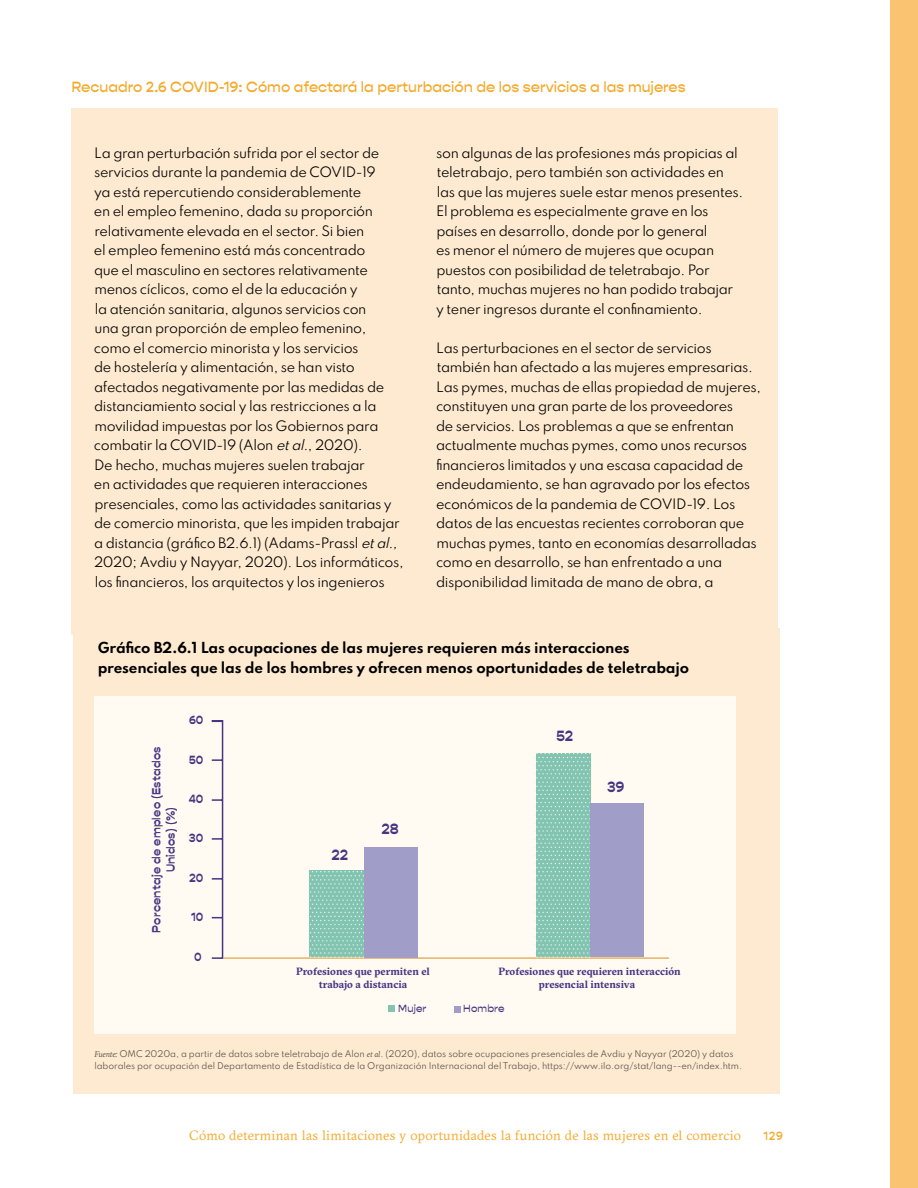
<style>
.page{position:relative;width:918px;height:1188px;background:#fff}
.page>*{position:absolute;margin:0;border:0;box-sizing:border-box;transform-origin:0 0}
.t1{font:500 15px "Gopher";color:#f5aa2e}
.t2{font:700 15px "Gopher Display";letter-spacing:.01em;color:#483482}
.t3{font:700 13.5px/19.5px "Spartan";letter-spacing:-.015em;color:#000}
.t4{font:13.5px "GT Sectra";letter-spacing:.015em;color:#f5aa2e}
.t5{font:12.75px/19.5px "Spartan";letter-spacing:-.03em;color:#000}
.t6{font:700 12px/14.4px "Gopher Display";letter-spacing:.02em;color:#483482;text-align:center}
.t7{font:500 12px "Gopher";color:#f5aa2e}
.t8{font:700 10.5px/12.6px "GT Sectra";color:#483482;text-align:center}
.t9{font:500 10.5px "Gopher Display";letter-spacing:.01em;color:#483482}
.t10{font:8.25px/12px "Spartan";letter-spacing:-.01em;color:#58595b}
.s1{font-style:italic}
.s2{font-family:"GT Sectra";font-style:italic}
</style>
<div class="page">
<div style="left:891px;top:0;width:27px;height:1188px;background:#f9c372"></div>
<div style="left:72px;top:108px;width:706px;height:526px;background:#feead0"></div>
<div style="left:73px;top:628px;width:707px;height:466px;background:#feead0"></div>
<div style="left:94px;top:696px;width:642px;height:338px;background:#fffbf2"></div>
<svg style="left:211px;top:720px;width:13px;height:239px"></svg>
<div style="left:454px;top:1006px;width:7px;height:7px;background:#a09dc8"></div>
<div style="left:389px;top:1005px;width:6px;height:7px;background:#81c5b1"></div>
<hr style="left:223px;top:958px;width:446px;height:1px;background:#dd9a34">
<div style="left:364px;top:847px;width:53px;height:110px;background:#a09dc8"></div>
<svg style="left:308px;top:872px;width:56px;height:86px"></svg>
<div style="left:591px;top:804px;width:53px;height:153px;background:#a09dc8"></div>
<svg style="left:535px;top:753px;width:55px;height:205px"></svg>
<p class="t1" style="left:72px;top:78px;width:616px">Recuadro 2.6 COVID-19: Cómo afectará la perturbación de los servicios a las mujeres</p>
<p class="t5" style="left:94px;top:143px;width:311px">La gran perturbación sufrida por el sector de servicios durante la pandemia de COVID-19<br>ya está repercutiendo considerablemente<br>en el empleo femenino, dada su proporción relativamente elevada en el sector. Si bien<br>el empleo femenino está más concentrado<br>que el masculino en sectores relativamente menos cíclicos, como el de la educación y<br>la atención sanitaria, algunos servicios con<br>una gran proporción de empleo femenino, como el comercio minorista y los servicios<br>de hostelería y alimentación, se han visto afectados negativamente por las medidas de distanciamiento social y las restricciones a la movilidad impuestas por los Gobiernos para combatir la COVID-19 (Alon <span class="s1">etal.</span>, 2020).<br>De hecho, muchas mujeres suelen trabajar<br>en actividades que requieren interacciones presenciales, como las actividades sanitarias y de comercio minorista, que les impiden trabajar a distancia (gráfico B2.6.1) (Adams-Prassl <span class="s1">etal., </span>2020; Avdiu y Nayyar, 2020). Los informáticos, los financieros, los arquitectos y los ingenieros</p>
<p class="t5" style="left:436px;top:143px;width:309px">son algunas de las profesiones más propicias al teletrabajo, pero también son actividades en las que las mujeres suele estar menos presentes.<br>El problema es especialmente grave en los países en desarrollo, donde por lo general<br>es menor el número de mujeres que ocupan puestos con posibilidad de teletrabajo. Por tanto, muchas mujeres no han podido trabajar y tener ingresos durante el confinamiento.</p>
<p class="t5" style="left:436px;top:338px;width:326px">Las perturbaciones en el sector de servicios también han afectado a las mujeres empresarias.<br>Las pymes, muchas de ellas propiedad de mujeres, constituyen una gran parte de los proveedores<br>de servicios. Los problemas a que se enfrentan actualmente muchas pymes, como unos recursos financieros limitados y una escasa capacidad de endeudamiento, se han agravado por los efectos económicos de la pandemia de COVID-19. Los datos de las encuestas recientes corroboran que muchas pymes, tanto en economías desarrolladas como en desarrollo, se han enfrentado a una disponibilidad limitada de mano de obra, a</p>
<p class="t3" style="left:98px;top:638px;width:593px">Gráfico B2.6.1 Las ocupaciones de las mujeres requieren más interacciones presenciales que las de los hombres y ofrecen menos oportunidades de teletrabajo</p>
<p class="t6" style="left:149px;top:933px;width:187px;rotate:-90deg">Porcentaje de empleo (Estados<br>Unidos) (%)</p>
<p class="t6" style="left:189px;top:713px;width:16px">60</p>
<p class="t6" style="left:189px;top:753px;width:16px">50</p>
<p class="t6" style="left:189px;top:792px;width:16px">40</p>
<p class="t6" style="left:189px;top:831px;width:16px">30</p>
<p class="t6" style="left:189px;top:871px;width:16px">20</p>
<p class="t6" style="left:191px;top:910px;width:14px">10</p>
<p class="t6" style="left:194px;top:949px;width:9px">0</p>
<p class="t2" style="left:331px;top:845px;width:19px">22</p>
<p class="t2" style="left:381px;top:820px;width:19px">28</p>
<p class="t2" style="left:556px;top:727px;width:19px">52</p>
<p class="t2" style="left:607px;top:778px;width:19px">39</p>
<p class="t8" style="left:296px;top:966px;width:135px">Profesiones que permiten el trabajo a distancia</p>
<p class="t8" style="left:498px;top:966px;width:184px">Profesiones que requieren interacción presencial intensiva</p>
<p class="t9" style="left:398px;top:1002px;width:30px">Mujer</p>
<p class="t9" style="left:463px;top:1003px;width:43px">Hombre</p>
<p class="t10" style="left:94px;top:1047px;width:649px"><span class="s2">Fuente:</span> OMC 2020a, a partir de datos sobre teletrabajo de Alon <span class="s2">et al</span>. (2020), datos sobre ocupaciones presenciales de Avdiu y Nayyar (2020) y datos laborales por ocupación del Departamento de Estadística de la Organización Internacional del Trabajo, https://www.ilo.org/stat/lang--en/index.htm.</p>
<p class="t4" style="left:189px;top:1127px;width:553px">Cómo determinan las limitaciones y oportunidades la función de las mujeres en el comercio</p>
<p class="t7" style="left:764px;top:1129px;width:21px">129</p>
</div>
